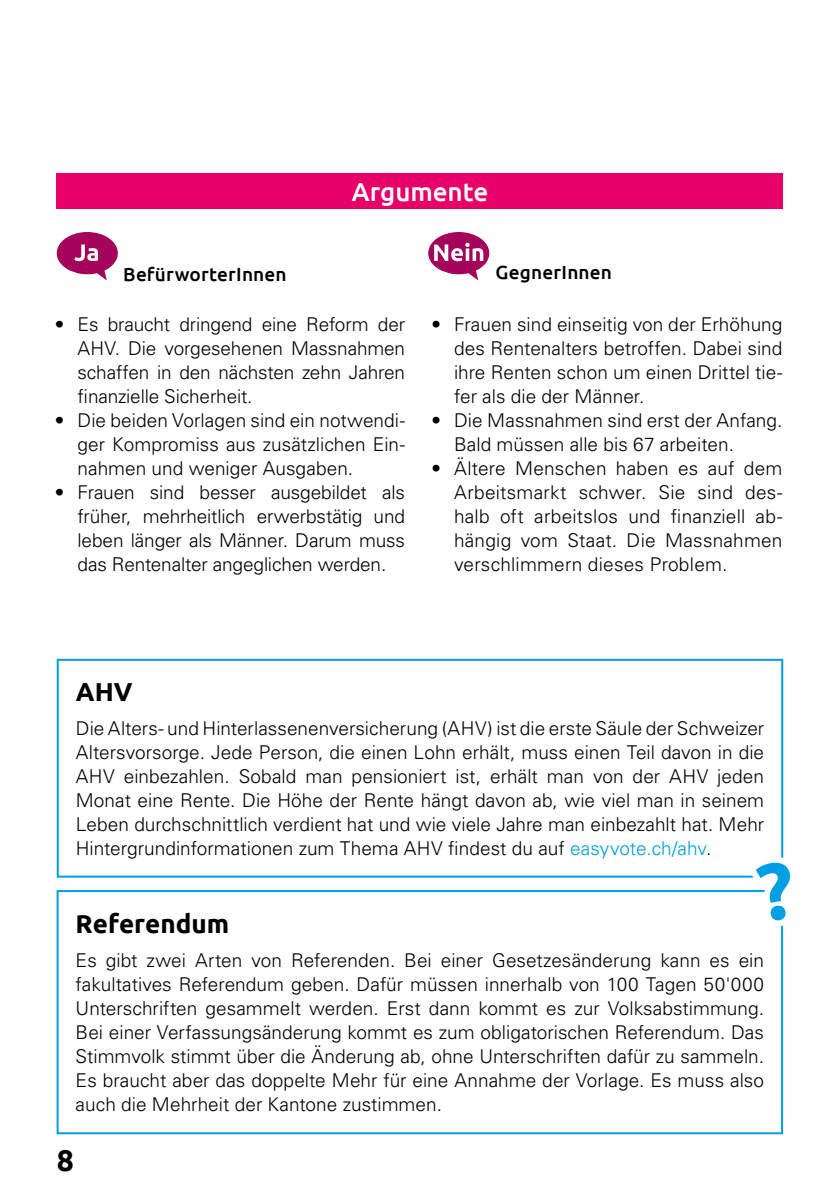
<style>
.page{position:relative;width:840px;height:1191px;background:#fff}
.page>*{position:absolute;margin:0;border:0;box-sizing:border-box;transform-origin:0 0}
.t1{font:700 30px "Ubuntu";color:#000}
.t2{font:700 26px "Ubuntu";color:#000}
.t3{font:500 26px "Ubuntu";letter-spacing:-.005em;color:#fff}
.t4{font:300 19px/24px "Univers LT Std";color:#000;text-align:justify}
.t5{font:500 19px "Ubuntu";letter-spacing:.01em;color:#000}
.s1{color:#009fe3}
</style>
<div class="page">
<div style="left:57px;top:173px;width:725px;height:36px;background:#e60067"></div>
<svg style="left:428px;top:232px;width:61px;height:48px"></svg>
<svg style="left:57px;top:232px;width:61px;height:48px"></svg>
<div style="left:57px;top:890px;width:725px;height:244px;border:2px solid #009fe3"></div>
<div style="left:57px;top:659px;width:725px;height:218px;border:2px solid #009fe3"></div>
<svg style="left:754px;top:860px;width:30px;height:62px"></svg>
<h2 class="t3" style="left:351px;top:176px;width:138px">Argumente</h2>
<p class="t5" style="left:123px;top:262px;width:165px">BefürworterInnen</p>
<p class="t5" style="left:495px;top:260px;width:118px">GegnerInnen</p>
<p class="t4" style="left:77px;top:312px;width:329px;text-indent:-23px">• Es braucht dringend eine Reform der AHV. Die vorgesehenen Massnahmen schaffen in den nächsten zehn Jahren finanzielle Sicherheit.</p>
<p class="t4" style="left:77px;top:408px;width:329px;text-indent:-23px">• Die beiden Vorlagen sind ein notwendi&shy;ger Kompromiss aus zusätzlichen Ein&shy;nahmen und weniger Ausgaben.</p>
<p class="t4" style="left:77px;top:480px;width:329px;text-indent:-23px">• Frauen sind besser ausgebildet als früher, mehrheitlich erwerbstätig und leben länger als Männer. Darum muss das Rentenalter angeglichen werden.</p>
<p class="t4" style="left:454px;top:312px;width:330px;text-indent:-23px">• Frauen sind einseitig von der Erhöhung des Rentenalters betroffen. Dabei sind ihre Renten schon um einen Drittel tie&shy;fer als die der Männer.</p>
<p class="t4" style="left:454px;top:408px;width:330px;text-indent:-23px">• Die Massnahmen sind erst der Anfang.<br>Bald müssen alle bis 67 arbeiten.</p>
<p class="t4" style="left:454px;top:456px;width:330px;text-indent:-23px">• Ältere Menschen haben es auf dem Arbeitsmarkt schwer. Sie sind des&shy;halb oft arbeitslos und finanziell ab&shy;hängig vom Staat. Die Massnahmen verschlimmern dieses Problem.</p>
<h2 class="t2" style="left:76px;top:676px;width:58px">AHV</h2>
<p class="t4" style="left:76px;top:716px;width:689px">Die Alters- und Hinterlassenenversicherung (AHV) ist die erste Säule der Schweizer Altersvorsorge. Jede Person, die einen Lohn erhält, muss einen Teil davon in die AHV einbezahlen. Sobald man pensioniert ist, erhält man von der AHV jeden Monat eine Rente. Die Höhe der Rente hängt davon ab, wie viel man in seinem Leben durchschnittlich verdient hat und wie viele Jahre man einbezahlt hat. Mehr Hintergrundinformationen zum Thema AHV findest du auf <span class="s1">easyvote.ch/ahv</span>.</p>
<h2 class="t2" style="left:76px;top:908px;width:155px">Referendum</h2>
<p class="t4" style="left:76px;top:948px;width:689px">Es gibt zwei Arten von Referenden. Bei einer Gesetzesänderung kann es ein fakultatives Referendum geben. Dafür müssen innerhalb von 100 Tagen 50'000<br>Unterschriften gesammelt werden. Erst dann kommt es zur Volksabstimmung.<br>Bei einer Verfassungsänderung kommt es zum obligatorischen Referendum. Das Stimmvolk stimmt über die Änderung ab, ohne Unterschriften dafür zu sammeln.<br>Es braucht aber das doppelte Mehr für eine Annahme der Vorlage. Es muss also auch die Mehrheit der Kantone zustimmen.</p>
<h1 class="t1" style="left:57px;top:1142px;width:19px">8</h1>
</div>
